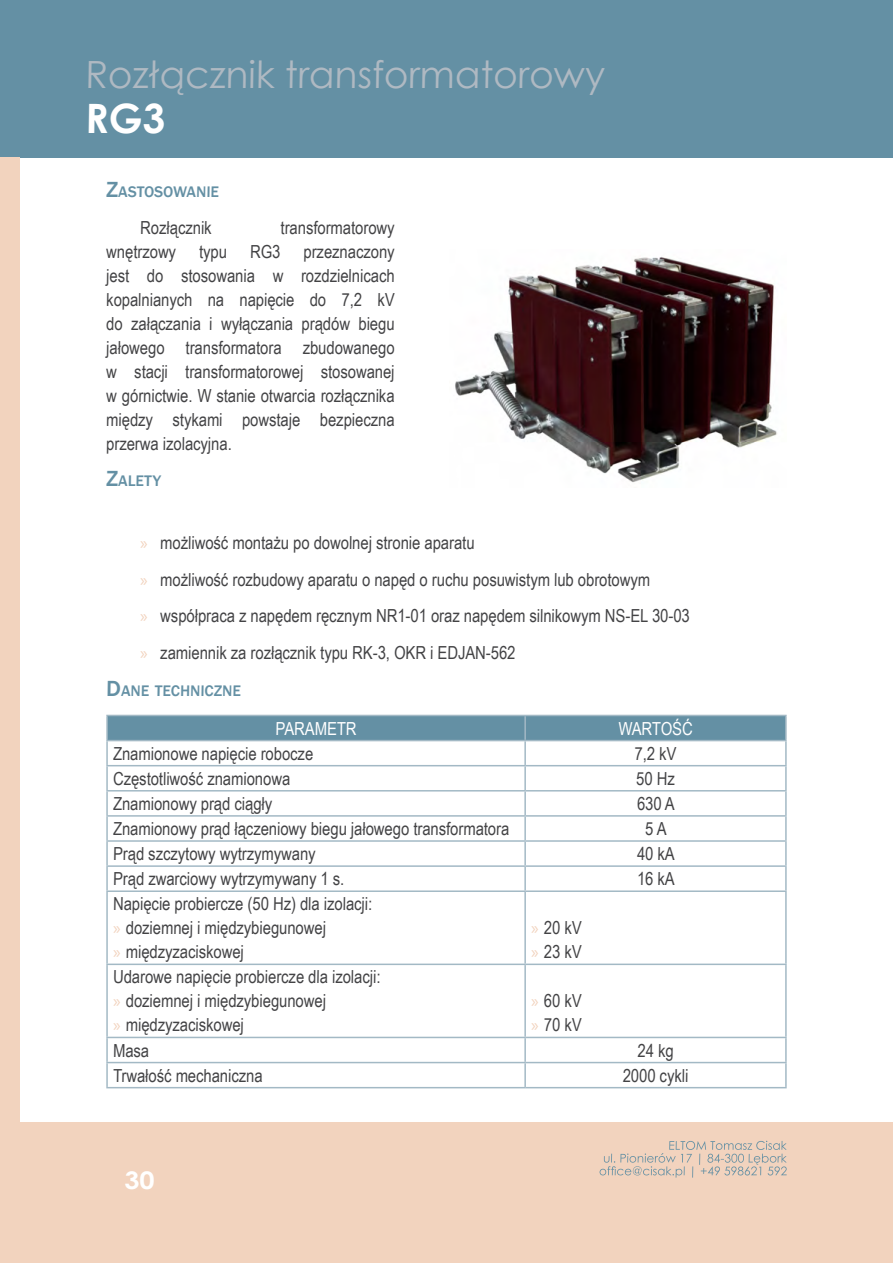
<style>
.page{position:relative;width:893px;height:1263px;background:#fff}
.page>*{position:absolute;margin:0;border:0;box-sizing:border-box;transform-origin:0 0}
.t1{font:700 40.5px "Century Gothic";color:#fff}
.t2{font:37.5px "Century Gothic";color:#afb9c2}
.t3{font:700 24.3px "Century Gothic";color:#fff;scale:1.11 1}
.t4{font:18px/24px "Arial Narrow";color:#434345}
.t5{font:18px "Arial Narrow";color:#fff}
.t6{font:500 15.75px "Franklin Gothic";color:#6490a4}
.s1{font-size:22.5px}
.s2{font-family:"Myriad Pro";color:#f2d3be}
</style>
<div class="page">
<div style="left:0;top:0;width:893px;height:157px;background:#6490a4"></div>
<div style="left:0;top:1123px;width:893px;height:140px;background:#f2d3be"></div>
<svg style="left:600px;top:1141px;width:187px;height:36px"></svg>
<img style="left:455px;top:257px;width:322px;height:226px">
<div style="left:0;top:157px;width:19px;height:966px;background:#f2d3be"></div>
<svg style="left:108px;top:716px;width:677px;height:24px;background:#6490a4"></svg>
<hr style="left:106px;top:715px;width:419px;height:1px;background:#a3b9c5">
<hr style="left:106px;top:716px;width:2px;height:24px;background:#a3b9c5">
<hr style="left:525px;top:715px;width:262px;height:1px;background:#a3b9c5">
<hr style="left:524px;top:716px;width:2px;height:24px;background:#a3b9c5">
<hr style="left:785px;top:716px;width:2px;height:24px;background:#a3b9c5">
<hr style="left:106px;top:740px;width:419px;height:1px;background:#a3b9c5">
<hr style="left:106px;top:741px;width:2px;height:24px;background:#a3b9c5">
<hr style="left:525px;top:740px;width:262px;height:1px;background:#a3b9c5">
<hr style="left:524px;top:741px;width:2px;height:24px;background:#a3b9c5">
<hr style="left:785px;top:741px;width:2px;height:24px;background:#a3b9c5">
<hr style="left:106px;top:765px;width:419px;height:1px;background:#a3b9c5">
<hr style="left:106px;top:766px;width:2px;height:24px;background:#a3b9c5">
<hr style="left:525px;top:765px;width:262px;height:1px;background:#a3b9c5">
<hr style="left:524px;top:766px;width:2px;height:24px;background:#a3b9c5">
<hr style="left:785px;top:766px;width:2px;height:24px;background:#a3b9c5">
<hr style="left:106px;top:790px;width:419px;height:1px;background:#a3b9c5">
<hr style="left:106px;top:791px;width:2px;height:24px;background:#a3b9c5">
<hr style="left:525px;top:790px;width:262px;height:1px;background:#a3b9c5">
<hr style="left:524px;top:791px;width:2px;height:24px;background:#a3b9c5">
<hr style="left:785px;top:791px;width:2px;height:24px;background:#a3b9c5">
<hr style="left:106px;top:815px;width:419px;height:2px;background:#a3b9c5">
<hr style="left:106px;top:817px;width:2px;height:23px;background:#a3b9c5">
<hr style="left:525px;top:815px;width:262px;height:2px;background:#a3b9c5">
<hr style="left:524px;top:817px;width:2px;height:23px;background:#a3b9c5">
<hr style="left:785px;top:817px;width:2px;height:23px;background:#a3b9c5">
<hr style="left:106px;top:840px;width:419px;height:2px;background:#a3b9c5">
<hr style="left:106px;top:842px;width:2px;height:23px;background:#a3b9c5">
<hr style="left:525px;top:840px;width:262px;height:2px;background:#a3b9c5">
<hr style="left:524px;top:842px;width:2px;height:23px;background:#a3b9c5">
<hr style="left:785px;top:842px;width:2px;height:23px;background:#a3b9c5">
<hr style="left:106px;top:865px;width:419px;height:2px;background:#a3b9c5">
<hr style="left:106px;top:867px;width:2px;height:23px;background:#a3b9c5">
<hr style="left:525px;top:865px;width:262px;height:2px;background:#a3b9c5">
<hr style="left:524px;top:867px;width:2px;height:23px;background:#a3b9c5">
<hr style="left:785px;top:867px;width:2px;height:23px;background:#a3b9c5">
<hr style="left:106px;top:890px;width:419px;height:2px;background:#a3b9c5">
<hr style="left:106px;top:892px;width:2px;height:71px;background:#a3b9c5">
<hr style="left:525px;top:890px;width:262px;height:2px;background:#a3b9c5">
<hr style="left:524px;top:892px;width:2px;height:71px;background:#a3b9c5">
<hr style="left:785px;top:892px;width:2px;height:71px;background:#a3b9c5">
<hr style="left:106px;top:963px;width:419px;height:2px;background:#a3b9c5">
<hr style="left:106px;top:965px;width:2px;height:72px;background:#a3b9c5">
<hr style="left:525px;top:963px;width:262px;height:2px;background:#a3b9c5">
<hr style="left:524px;top:965px;width:2px;height:72px;background:#a3b9c5">
<hr style="left:785px;top:965px;width:2px;height:72px;background:#a3b9c5">
<hr style="left:106px;top:1037px;width:419px;height:1px;background:#a3b9c5">
<hr style="left:106px;top:1038px;width:2px;height:24px;background:#a3b9c5">
<hr style="left:525px;top:1037px;width:262px;height:1px;background:#a3b9c5">
<hr style="left:524px;top:1038px;width:2px;height:24px;background:#a3b9c5">
<hr style="left:785px;top:1038px;width:2px;height:24px;background:#a3b9c5">
<hr style="left:106px;top:1062px;width:419px;height:1px;background:#a3b9c5">
<hr style="left:106px;top:1063px;width:2px;height:24px;background:#a3b9c5">
<hr style="left:525px;top:1062px;width:262px;height:1px;background:#a3b9c5">
<hr style="left:524px;top:1063px;width:2px;height:24px;background:#a3b9c5">
<hr style="left:785px;top:1063px;width:2px;height:24px;background:#a3b9c5">
<hr style="left:106px;top:1087px;width:419px;height:1px;background:#a3b9c5">
<hr style="left:525px;top:1087px;width:262px;height:1px;background:#a3b9c5">
<h2 class="t2" style="left:85px;top:48px;width:522px">Rozłącznik transformatorowy</h2>
<h1 class="t1" style="left:85px;top:88px;width:83px">RG3</h1>
<p class="t6" style="left:106px;top:182px;width:115px"><span class="s1">Z</span>ASTOSOWANIE</p>
<p class="t4" style="left:140px;top:215px;width:73px">Rozłącznik</p>
<p class="t4" style="left:281px;top:215px;width:116px">transformatorowy</p>
<p class="t4" style="left:106px;top:239px;width:72px">wnętrzowy</p>
<p class="t4" style="left:199px;top:239px;width:30px">typu</p>
<p class="t4" style="left:250px;top:239px;width:32px">RG3</p>
<p class="t4" style="left:106px;top:239px;width:290px;text-align:justify;text-indent:197px">przeznaczony jest do stosowania w rozdzielnicach kopalnianych na napięcie do 7,2 kV do załączania i wyłączania prądów biegu jałowego transformatora zbudowanego w stacji transformatorowej stosowanej w górnictwie. W stanie otwarcia rozłącznika między stykami powstaje bezpieczna przerwa izolacyjna.</p>
<p class="t6" style="left:106px;top:471px;width:56px"><span class="s1">Z</span>ALETY</p>
<p class="t4" style="left:140px;top:523px;width:551px;line-height:36.8px"><span class="s2">»</span> możliwość montażu po dowolnej stronie aparatu<br><span class="s2">»</span> możliwość rozbudowy aparatu o napęd o ruchu posuwistym lub obrotowym<br><span class="s2">»</span> współpraca z napędem ręcznym NR1-01 oraz napędem silnikowym NS-EL 30-03 <span class="s2">»</span> zamiennik za rozłącznik typu RK-3, OKR i EDJAN-562</p>
<p class="t6" style="left:106px;top:681px;width:136px"><span class="s1">D</span>ANE TECHNICZNE</p>
<p class="t5" style="left:276px;top:715px;width:83px">PARAMETR</p>
<p class="t5" style="left:618px;top:715px;width:76px">WARTOŚĆ</p>
<p class="t4" style="left:113px;top:741px;width:202px">Znamionowe napięcie robocze</p>
<p class="t4" style="left:635px;top:741px;width:43px">7,2 kV</p>
<p class="t4" style="left:113px;top:766px;width:179px">Częstotliwość znamionowa</p>
<p class="t4" style="left:636px;top:766px;width:40px">50 Hz</p>
<p class="t4" style="left:113px;top:791px;width:161px">Znamionowy prąd ciągły</p>
<p class="t4" style="left:637px;top:791px;width:39px">630 A</p>
<p class="t4" style="left:113px;top:816px;width:398px">Znamionowy prąd łączeniowy biegu jałowego transformatora</p>
<p class="t4" style="left:645px;top:816px;width:23px">5 A</p>
<p class="t4" style="left:113px;top:841px;width:205px">Prąd szczytowy wytrzymywany</p>
<p class="t4" style="left:637px;top:841px;width:39px">40 kA</p>
<p class="t4" style="left:113px;top:866px;width:233px">Prąd zwarciowy wytrzymywany 1 s.</p>
<p class="t4" style="left:637px;top:866px;width:39px">16 kA</p>
<p class="t4" style="left:113px;top:891px;width:261px">Napięcie probiercze (50 Hz) dla izolacji: <span class="s2">»</span> doziemnej i międzybiegunowej<br><span class="s2">»</span> międzyzaciskowej</p>
<p class="t4" style="left:531px;top:915px;width:52px"><span class="s2">»</span> 20 kV <span class="s2">»</span> 23 kV</p>
<p class="t4" style="left:113px;top:964px;width:269px">Udarowe napięcie probiercze dla izolacji: <span class="s2">»</span> doziemnej i międzybiegunowej<br><span class="s2">»</span> międzyzaciskowej</p>
<p class="t4" style="left:531px;top:988px;width:52px"><span class="s2">»</span> 60 kV <span class="s2">»</span> 70 kV</p>
<p class="t4" style="left:113px;top:1037px;width:38px">Masa</p>
<p class="t4" style="left:637px;top:1037px;width:38px">24 kg</p>
<p class="t4" style="left:113px;top:1063px;width:152px">Trwałość mechaniczna</p>
<p class="t4" style="left:623px;top:1063px;width:68px">2000 cykli</p>
<h3 class="t3" style="left:124px;top:1162px;width:29px">30</h3>
</div>
